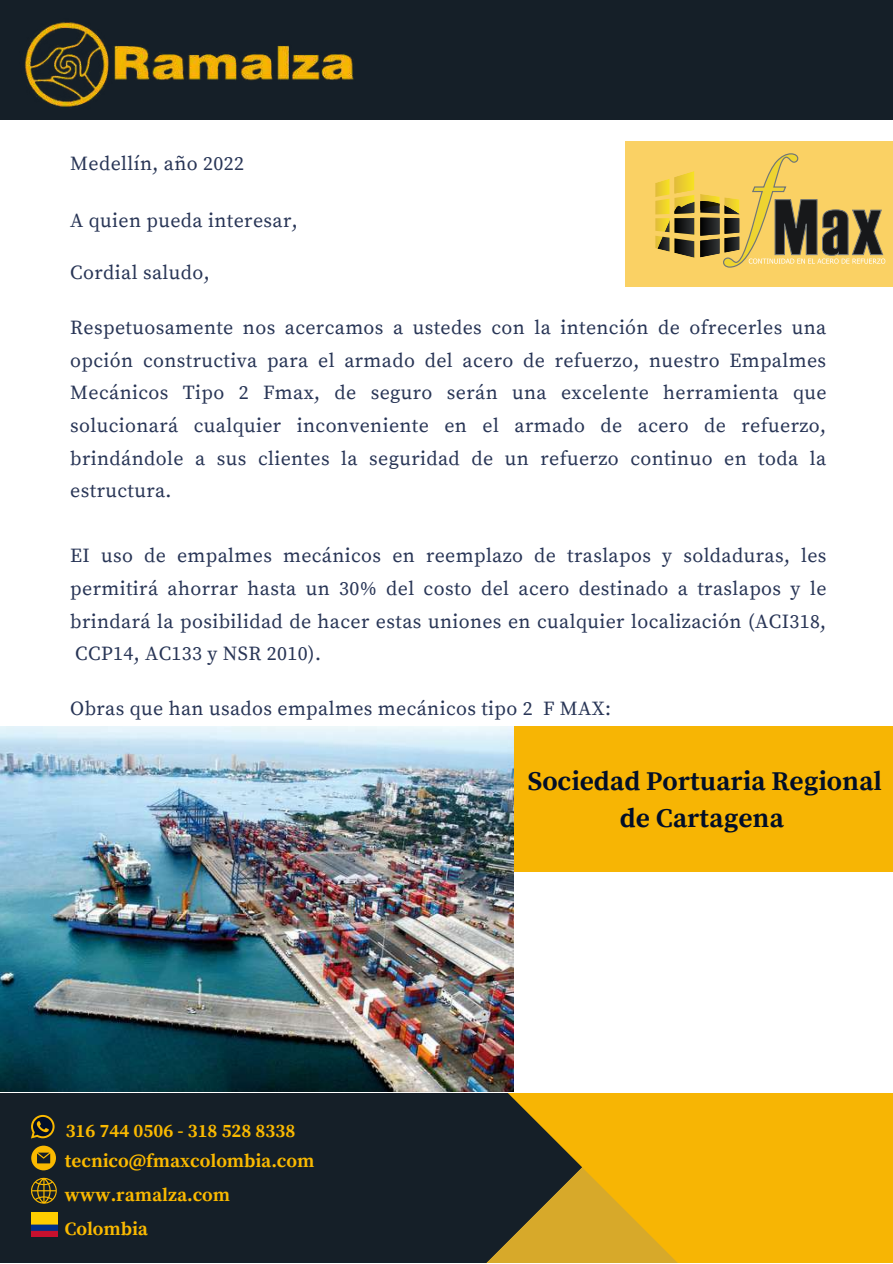
<style>
.page{position:relative;width:893px;height:1264px;background:#fff}
.page>*{position:absolute;margin:0;border:0;box-sizing:border-box;transform-origin:0 0}
.t1{font:700 27px/37px "Source Serif Pro";color:#010e28;text-align:center}
.t2{font:19.8px/32.5px "Source Serif Pro";letter-spacing:.02em;color:#283556;text-align:justify}
.t3{font:700 18.75px/30.6px "Source Serif Pro";color:#fab900}
</style>
<div class="page">
<div style="left:0;top:0;width:892px;height:1262px;background:#151f28"></div>
<svg style="left:474px;top:1092px;width:418px;height:170px;fill:#f7b504"></svg>
<div style="left:0;top:120px;width:892px;height:972px;background:#fff"></div>
<img style="left:24px;top:22px;width:330px;height:85px">
<div style="left:625px;top:141px;width:267px;height:145px;background:#fad164"></div>
<svg style="left:655px;top:171px;width:39px;height:87px"></svg>
<svg style="left:700px;top:153px;width:185px;height:115px"></svg>
<svg style="left:31px;top:1145px;width:25px;height:25px"></svg>
<svg style="left:31px;top:1177px;width:26px;height:27px"></svg>
<svg style="left:31px;top:1114px;width:24px;height:24px"></svg>
<img style="left:31px;top:1212px;width:26px;height:24px">
<div style="left:501px;top:726px;width:391px;height:145px;background:#f7b504"></div>
<img style="left:0;top:726px;width:514px;height:365px">
<p class="t2" style="left:70px;top:148px;width:175px">Medellín, año 2022</p>
<p class="t2" style="left:70px;top:205px;width:229px">A quien pueda interesar,</p>
<p class="t2" style="left:70px;top:257px;width:141px">Cordial saludo,</p>
<p class="t2" style="left:70px;top:312px;width:757px">Respetuosamente nos acercamos a ustedes con la intención de ofrecerles una opción constructiva para el armado del acero de refuerzo, nuestro Empalmes Mecánicos Tipo 2 Fmax, de seguro serán una excelente herramienta que solucionará cualquier inconveniente en el armado de acero de refuerzo, brindándole a sus clientes la seguridad de un refuerzo continuo en toda la estructura.</p>
<p class="t2" style="left:70px;top:540px;width:757px">EI uso de empalmes mecánicos en reemplazo de traslapos y soldaduras, les permitirá ahorrar hasta un 30% del costo del acero destinado a traslapos y le brindará la posibilidad de hacer estas uniones en cualquier localización (ACI318, CCP14, AC133 y NSR 2010).</p>
<p class="t2" style="left:70px;top:693px;width:542px">Obras que han usados empalmes mecánicos tipo 2 F MAX:</p>
<p class="t3" style="left:65px;top:1115px;width:251px">316 744 0506 - 318 528 8338 tecnico@fmaxcolombia.com</p>
<p class="t3" style="left:65px;top:1179px;width:167px;line-height:33.3px">www.ramalza.com<br>Colombia</p>
<h1 class="t1" style="left:528px;top:763px;width:355px">Sociedad Portuaria Regional de Cartagena</h1>
</div>
